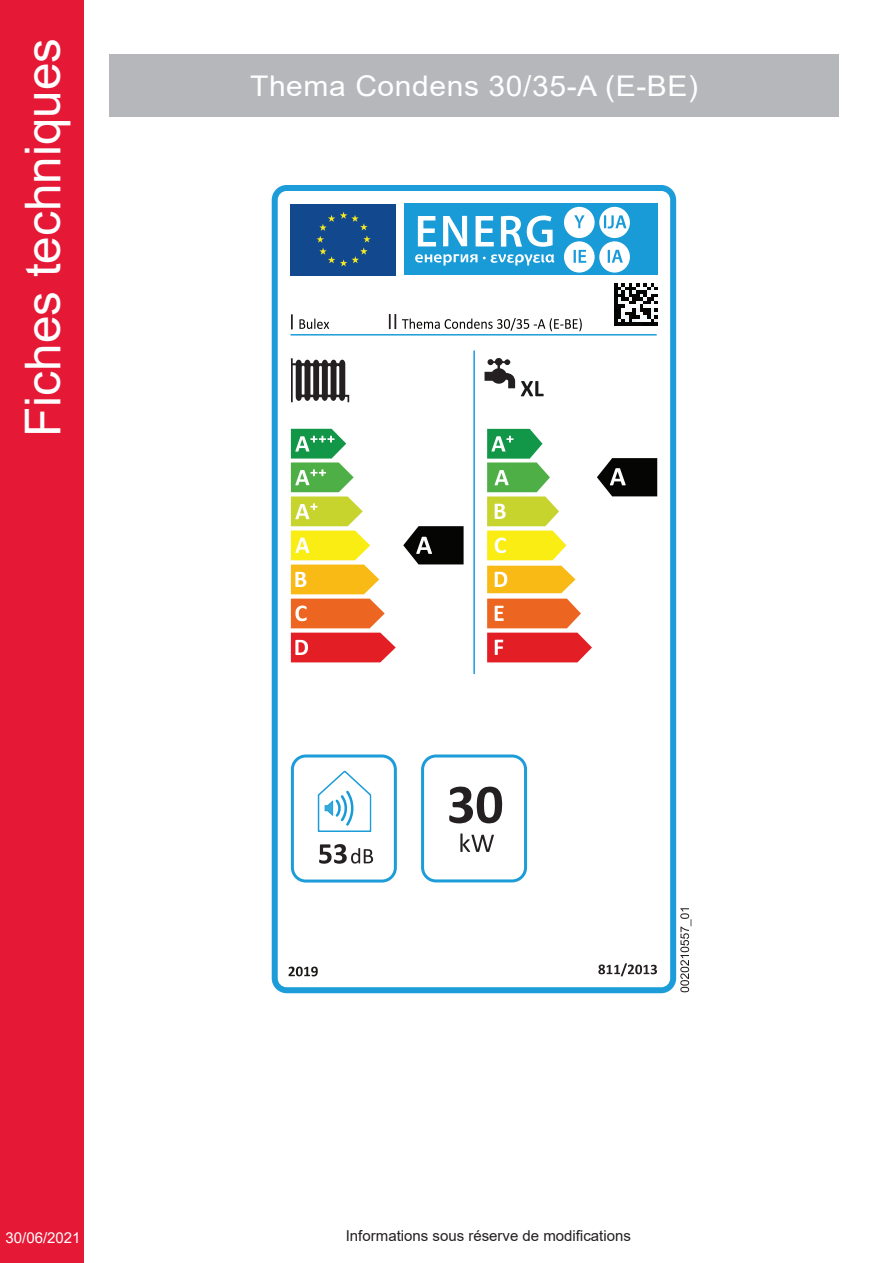
<style>
.page{position:relative;width:893px;height:1263px;background:#fff}
.page>*{position:absolute;margin:0;border:0;box-sizing:border-box;transform-origin:0 0}
.t1{font:49.5px "Arial";color:#fff}
.t2{font:28.5px "Arial";letter-spacing:.02em;color:#fff;scale:1.05 1}
.t3{font:15px "Arial";color:#231f20}
.t4{font:15px "Arial";color:#fff}
</style>
<div class="page">
<div style="left:109px;top:54px;width:730px;height:63px;background:#b6b7bb"></div>
<div style="left:0;top:0;width:84px;height:1263px;background:#e51836"></div>
<svg style="left:272px;top:185px;width:404px;height:808px"></svg>
<svg style="left:680px;top:908px;width:11px;height:84px"></svg>
<img style="left:615px;top:283px;width:42px;height:43px">
<h1 class="t1" style="left:9px;top:437px;width:400px;rotate:-90deg">Fiches techniques</h1>
<h2 class="t2" style="left:250px;top:67px;width:428px">Thema Condens 30/35-A (E-BE)</h2>
<p class="t4" style="left:6px;top:1227px;width:77px">30/06/2021</p>
<p class="t3" style="left:346px;top:1226px;width:287px">Informations sous réserve de modifications</p>
</div>
